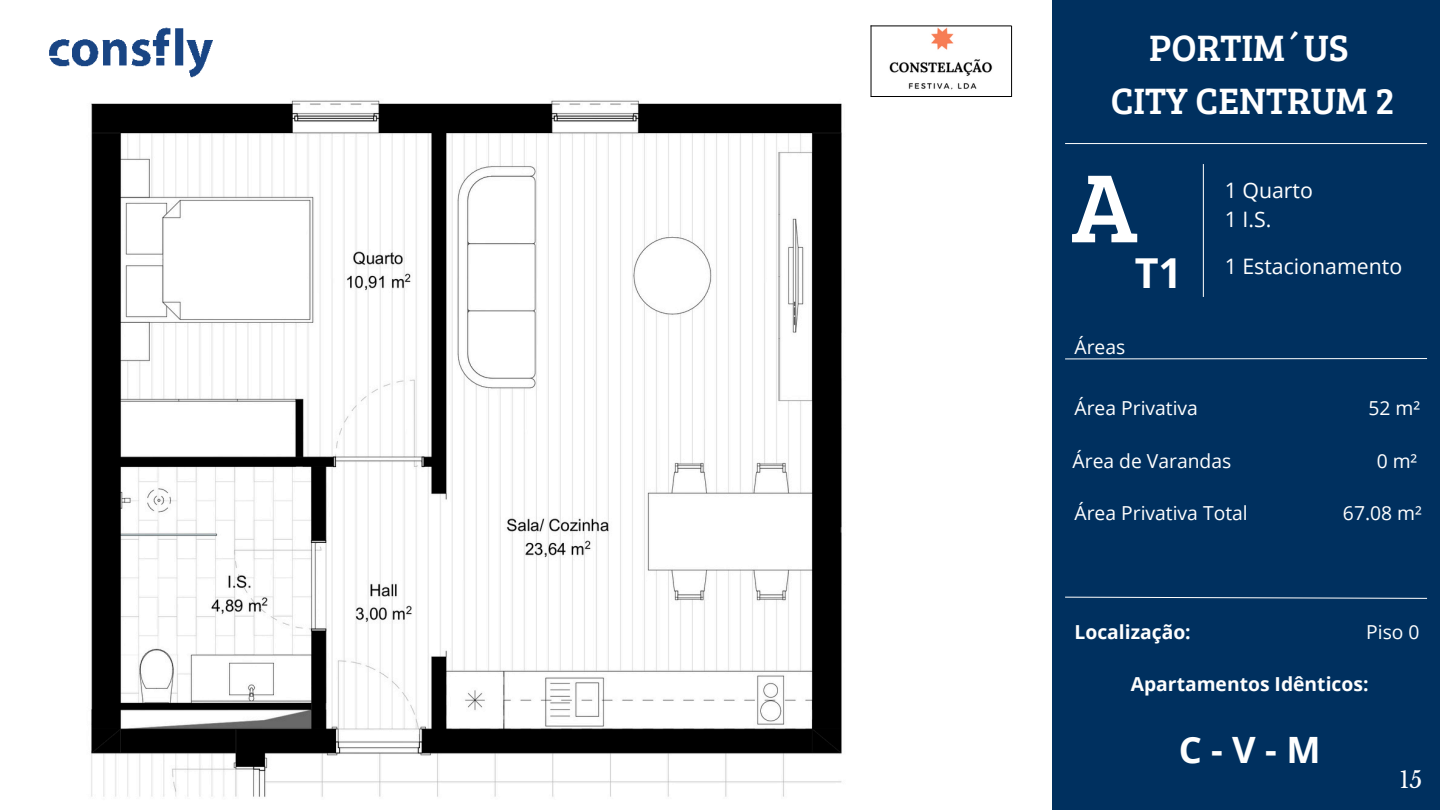
<style>
.page{position:relative;width:1440px;height:810px;background:#fff}
.page>*{position:absolute;margin:0;border:0;box-sizing:border-box;transform-origin:0 0}
.t1{font:100px "Bree Serif";color:#fff}
.t2{font:700 41.3px "Open Sans";color:#fff}
.t3{font:38px/52.5px "Bree Serif";color:#fff;text-align:center}
.t4{font:700 36.3px "Open Sans";color:#fefefe}
.t5{font:22.6px "Libre Baskerville";color:#fff}
.t6{font:21.3px "Open Sans";color:#fff}
.t7{font:19.3px "Open Sans";color:#fff}
.t8{font:700 19.3px "Open Sans";color:#fefefe}
.t9{font:19.3px "Open Sans";color:#fefefe}
</style>
<div class="page">
<div style="left:1052px;top:0;width:388px;height:810px;background:#00305f"></div>
<img style="left:49px;top:27px;width:164px;height:51px">
<svg style="left:1065px;top:358px;width:363px;height:2px"></svg>
<hr style="left:1065px;top:143px;width:362px;height:1px;background:#fff">
<svg style="left:1065px;top:596px;width:363px;height:3px"></svg>
<hr style="left:1203px;top:164px;width:1px;height:133px;background:#fff">
<img style="left:889px;top:27px;width:104px;height:63px">
<hr style="left:871px;top:26px;width:141px;height:1px;background:#000">
<hr style="left:871px;top:96px;width:141px;height:1px;background:#000">
<hr style="left:1011px;top:26px;width:1px;height:71px;background:#000">
<hr style="left:871px;top:25px;width:1px;height:72px;background:#000">
<img style="left:91px;top:100px;width:751px;height:697px">
<h4 class="t3" style="left:1111px;top:20px;width:285px">PORTIM´US<br>CITY CENTRUM 2</h4>
<p class="t1" style="left:1072px;top:135px;width:68px">A</p>
<h2 class="t2" style="left:1135px;top:244px;width:49px">T1</h2>
<p class="t9" style="left:1075px;top:333px;width:52px">Áreas</p>
<p class="t6" style="left:1225px;top:175px;width:90px">1 Quarto</p>
<p class="t6" style="left:1225px;top:204px;width:48px">1 I.S.</p>
<p class="t6" style="left:1225px;top:251px;width:179px">1 Estacionamento</p>
<h1 class="t7" style="left:1075px;top:395px;width:125px">Área Privativa</h1>
<h1 class="t7" style="left:1368px;top:395px;width:53px">52 m²</h1>
<p class="t7" style="left:1073px;top:447px;width:160px">Área de Varandas</p>
<p class="t7" style="left:1377px;top:447px;width:42px">0 m²</p>
<p class="t7" style="left:1075px;top:500px;width:175px">Área Privativa Total</p>
<p class="t7" style="left:1343px;top:500px;width:80px">67.08 m²</p>
<p class="t8" style="left:1075px;top:618px;width:118px">Localização:</p>
<p class="t9" style="left:1366px;top:618px;width:55px">Piso 0</p>
<p class="t8" style="left:1131px;top:671px;width:239px">Apartamentos Idênticos:</p>
<p class="t4" style="left:1179px;top:724px;width:143px">C-V-M</p>
<h3 class="t5" style="left:1400px;top:766px;width:24px">15</h3>
</div>
